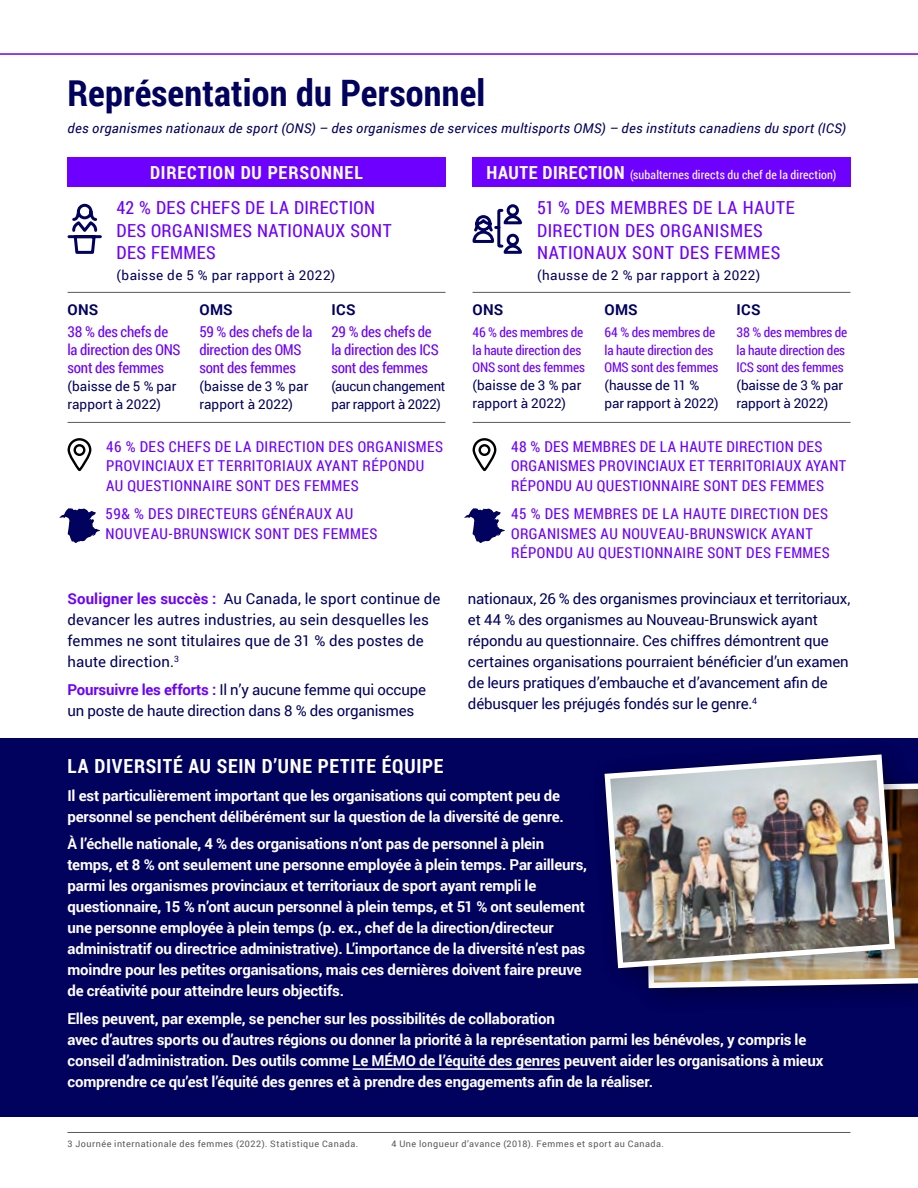
<style>
.page{position:relative;width:918px;height:1188px;background:#fff}
.page>*{position:absolute;margin:0;border:0;box-sizing:border-box;transform-origin:0 0}
.t1{font:700 36.45px "Roboto Condensed";color:#01015e}
.t2{font:700 19.5px "Roboto Condensed";letter-spacing:.035em;color:#fff}
.t3{font:18px/22.5px "Roboto Condensed";letter-spacing:.03em;color:#6d00ff}
.t4{font:700 18px "Roboto Condensed";letter-spacing:.05em;color:#fff}
.t5{font:700 15px/21px "Roboto";letter-spacing:-.01em;color:#fff}
.t6{font:15px/21px "Roboto";letter-spacing:-.01em;color:#01015e}
.t7{font:15px/19.5px "Roboto Condensed";letter-spacing:.03em;color:#6d00ff}
.t8{font:15px/18px "Roboto Condensed";letter-spacing:-.015em;color:#6d00ff}
.t9{font:700 15px "Roboto";letter-spacing:.015em;color:#01015e}
.t10{font:13.5px/18px "Roboto";color:#01015e}
.t11{font:13.5px/18px "Roboto Condensed";letter-spacing:-.015em;color:#6d00ff}
.t12{font:italic 13.5px "Roboto";letter-spacing:.025em;color:#01015e}
.t13{font:13.5px "Roboto";letter-spacing:.035em;color:#01015e}
.t14{font:12px "Roboto Condensed";color:#fff}
.t15{font:9px "Roboto";letter-spacing:.055em;color:#58595b}
.s1{font-weight:700;font-size:18px}
.s2{font-weight:700;color:#6d00ff}
</style>
<div class="page">
<svg style="left:472px;top:204px;width:50px;height:50px"></svg>
<hr style="left:68px;top:292px;width:378px;height:1px;background:#58595b">
<hr style="left:473px;top:292px;width:378px;height:1px;background:#58595b">
<hr style="left:473px;top:422px;width:378px;height:1px;background:#58595b">
<hr style="left:68px;top:422px;width:378px;height:1px;background:#58595b">
<hr style="left:0;top:53px;width:918px;height:2px;background:#6d00ff">
<div style="left:0;top:738px;width:918px;height:379px;background:#01015e"></div>
<hr style="left:353px;top:1068px;width:207px;height:2px;background:#fff">
<div style="left:68px;top:158px;width:378px;height:29px;background:#6d00ff"></div>
<div style="left:473px;top:158px;width:378px;height:29px;background:#6d00ff"></div>
<svg style="left:67px;top:203px;width:35px;height:51px"></svg>
<svg style="left:67px;top:438px;width:25px;height:34px"></svg>
<svg style="left:472px;top:438px;width:25px;height:34px"></svg>
<hr style="left:68px;top:1132px;width:783px;height:1px;background:#58595b">
<div style="left:588px;top:737px;width:330px;height:257px;background:#000;opacity:.4"></div>
<img style="left:602px;top:752px;width:296px;height:219px">
<svg style="left:59px;top:508px;width:41px;height:35px"></svg>
<svg style="left:464px;top:508px;width:41px;height:35px"></svg>
<h1 class="t1" style="left:68px;top:78px;width:419px">REPRÉSENTATION DU PERSONNEL</h1>
<p class="t12" style="left:68px;top:123px;width:780px">des organismes nationaux de sport (ONS) – des organismes de services multisports OMS) – des instituts canadiens du sport (ICS)</p>
<p class="t4" style="left:150px;top:165px;width:214px">DIRECTION DU PERSONNEL</p>
<p class="t14" style="left:487px;top:166px;width:351px"><span class="s1">HAUTE DIRECTION</span> (SUBALTERNES DIRECTS DU CHEF DE LA DIRECTION)</p>
<p class="t3" style="left:117px;top:196px;width:277px">42 % DES CHEFS DE LA DIRECTION<br>DES ORGANISMES NATIONAUX SONT<br>DES FEMMES</p>
<p class="t13" style="left:117px;top:270px;width:220px">(baisse de 5 % par rapport à 2022)</p>
<p class="t9" style="left:68px;top:303px;width:32px">ONS</p>
<p class="t8" style="left:68px;top:322px;width:114px">38 % DES CHEFS DE<br>LA DIRECTION DES ONS<br>SONT DES FEMMES</p>
<p class="t10" style="left:68px;top:378px;width:110px">(baisse de 5 % par rapport à 2022)</p>
<p class="t9" style="left:200px;top:303px;width:35px">OMS</p>
<p class="t8" style="left:200px;top:322px;width:114px">59 % DES CHEFS DE LA<br>DIRECTION DES OMS<br>SONT DES FEMMES</p>
<p class="t10" style="left:200px;top:378px;width:110px">(baisse de 3 % par rapport à 2022)</p>
<p class="t9" style="left:332px;top:303px;width:26px">ICS</p>
<p class="t8" style="left:332px;top:322px;width:109px">29 % DES CHEFS DE<br>LA DIRECTION DES ICS<br>SONT DES FEMMES</p>
<p class="t10" style="left:332px;top:378px;width:115px">(aucun changement par rapport à 2022)</p>
<p class="t7" style="left:106px;top:436px;width:339px">46 % DES CHEFS DE LA DIRECTION DES ORGANISMES<br>PROVINCIAUX ET TERRITORIAUX AYANT RÉPONDU<br>AU QUESTIONNAIRE SONT DES FEMMES</p>
<p class="t3" style="left:537px;top:196px;width:259px">51 % DES MEMBRES DE LA HAUTE<br>DIRECTION DES ORGANISMES<br>NATIONAUX SONT DES FEMMES</p>
<p class="t13" style="left:537px;top:270px;width:225px">(hausse de 2 % par rapport à 2022)</p>
<p class="t9" style="left:473px;top:303px;width:32px">ONS</p>
<p class="t11" style="left:473px;top:322px;width:114px">46 % DES MEMBRES DE<br>LA HAUTE DIRECTION DES<br>ONS SONT DES FEMMES</p>
<p class="t10" style="left:473px;top:378px;width:110px">(baisse de 3 % par rapport à 2022)</p>
<p class="t9" style="left:605px;top:303px;width:35px">OMS</p>
<p class="t11" style="left:605px;top:322px;width:115px">64 % DES MEMBRES DE<br>LA HAUTE DIRECTION DES<br>OMS SONT DES FEMMES</p>
<p class="t10" style="left:605px;top:378px;width:115px">(hausse de 11 % par rapport à 2022)</p>
<p class="t9" style="left:737px;top:303px;width:26px">ICS</p>
<p class="t11" style="left:737px;top:322px;width:112px">38 % DES MEMBRES DE<br>LA HAUTE DIRECTION DES<br>ICS SONT DES FEMMES</p>
<p class="t10" style="left:737px;top:378px;width:108px">(baisse de 3 % par rapport à 2022)</p>
<p class="t7" style="left:511px;top:436px;width:337px">48 % DES MEMBRES DE LA HAUTE DIRECTION DES<br>ORGANISMES PROVINCIAUX ET TERRITORIAUX AYANT<br>RÉPONDU AU QUESTIONNAIRE SONT DES FEMMES</p>
<p class="t7" style="left:106px;top:504px;width:273px">59&amp; % DES DIRECTEURS GÉNÉRAUX AU<br>NOUVEAU-BRUNSWICK SONT DES FEMMES</p>
<p class="t7" style="left:511px;top:504px;width:320px">45 % DES MEMBRES DE LA HAUTE DIRECTION DES<br>ORGANISMES AU NOUVEAU-BRUNSWICK AYANT<br>RÉPONDU AU QUESTIONNAIRE SONT DES FEMMES</p>
<p class="t6" style="left:68px;top:589px;width:374px"><span class="s2">Souligner les succès :</span> Au Canada, le sport continue de devancer les autres industries, au sein desquelles les femmes ne sont titulaires que de 31 % des postes de haute direction.<sup>3</sup></p>
<p class="t6" style="left:67px;top:678px;width:360px"><span class="s2">Poursuivre les efforts :</span> Il n’y aucune femme qui occupe un poste de haute direction dans 8 % des organismes</p>
<p class="t6" style="left:468px;top:589px;width:384px">nationaux, 26 % des organismes provinciaux et territoriaux, et 44 % des organismes au Nouveau-Brunswick ayant répondu au questionnaire. Ces chiffres démontrent que certaines organisations pourraient bénéficier d’un examen de leurs pratiques d’embauche et d’avancement afin de débusquer les préjugés fondés sur le genre.<sup>4</sup></p>
<h2 class="t2" style="left:68px;top:758px;width:377px">LA DIVERSITÉ AU SEIN D’UNE PETITE ÉQUIPE</h2>
<p class="t5" style="left:68px;top:786px;width:498px">Il est particulièrement important que les organisations qui comptent peu de personnel se penchent délibérément sur la question de la diversité de genre.</p>
<p class="t5" style="left:68px;top:835px;width:521px">À l’échelle nationale, 4 % des organisations n’ont pas de personnel à plein temps, et 8 % ont seulement une personne employée à plein temps. Par ailleurs, parmi les organismes provinciaux et territoriaux de sport ayant rempli le questionnaire, 15 % n’ont aucun personnel à plein temps, et 51 % ont seulement une personne employée à plein temps (p. ex., chef de la direction/directeur administratif ou directrice administrative). L’importance de la diversité n’est pas moindre pour les petites organisations, mais ces dernières doivent faire preuve de créativité pour atteindre leurs objectifs.</p>
<p class="t5" style="left:68px;top:1009px;width:757px">Elles peuvent, par exemple, se pencher sur les possibilités de collaboration<br>avec d’autres sports ou d’autres régions ou donner la priorité à la représentation parmi les bénévoles, y compris le conseil d’administration. Des outils comme Le MÉMO de l’équité des genres peuvent aider les organisations à mieux comprendre ce qu’est l’équité des genres et à prendre des engagements afin de la réaliser.</p>
<p class="t15" style="left:68px;top:1138px;width:292px">3 Journée internationale des femmes (2022). Statistique Canada.</p>
<p class="t15" style="left:392px;top:1138px;width:274px">4 Une longueur d’avance (2018). Femmes et sport au Canada.</p>
</div>
